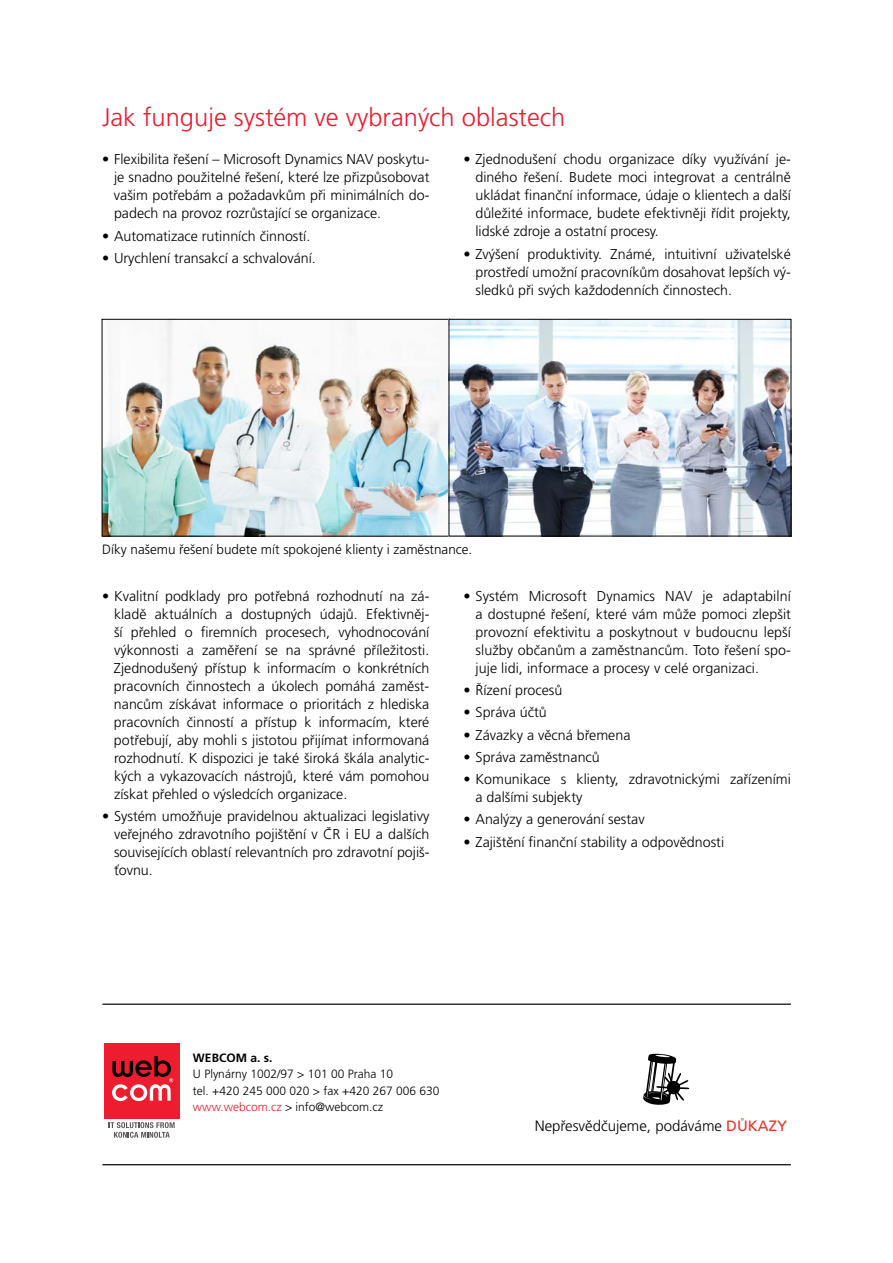
<style>
.page{position:relative;width:893px;height:1263px;background:#fff}
.page>*{position:absolute;margin:0;border:0;box-sizing:border-box;transform-origin:0 0}
.t1{font:300 25.5px "Frutiger CE";color:#ed1c2e}
.t2{font:300 15px "Frutiger CE";color:#000}
.t3{font:300 14.25px/18px "Frutiger CE";color:#000;text-align:justify}
.t4{font:300 13.5px "Frutiger CE";color:#000}
.t5{font:300 12px/16.5px "Frutiger CE";color:#000}
.t6{font:700 12px "Frutiger CE";color:#000}
.s1{color:#ed1c2e}
.s2{font-weight:400;color:#ee3124}
</style>
<div class="page">
<img style="left:104px;top:321px;width:685px;height:213px">
<div style="left:102px;top:319px;width:347px;height:217px;border:1px solid #000"></div>
<div style="left:449px;top:319px;width:342px;height:217px;border:1px solid #000"></div>
<svg style="left:643px;top:1054px;width:46px;height:51px"></svg>
<hr style="left:102px;top:1164px;width:689px;height:1px;background:#000">
<hr style="left:102px;top:1003px;width:689px;height:2px;background:#000">
<div style="left:104px;top:1042px;width:76px;height:76px;background:#ed1c2e"></div>
<svg style="left:112px;top:1056px;width:61px;height:45px"></svg>
<svg style="left:109px;top:1122px;width:66px;height:16px"></svg>
<h1 class="t1" style="left:102px;top:103px;width:465px">Jak funguje systém ve vybraných oblastech</h1>
<p class="t3" style="left:114px;top:150px;width:317px;text-indent:-12px">• Flexibilita řešení – Microsoft Dynamics NAV poskytu&shy;je snadno použitelné řešení, které lze přizpůsobovat vašim potřebám a požadavkům při minimálních do&shy;padech na provoz rozrůstající se organizace.</p>
<p class="t3" style="left:102px;top:227px;width:210px">• Automatizace rutinních činností.</p>
<p class="t3" style="left:102px;top:249px;width:215px">• Urychlení transakcí a schvalování.</p>
<p class="t3" style="left:475px;top:150px;width:317px;text-indent:-12px">• Zjednodušení chodu organizace díky využívání je&shy;diného řešení. Budete moci integrovat a centrálně ukládat finanční informace, údaje o klientech a další důležité informace, budete efektivněji řídit projekty, lidské zdroje a ostatní procesy.</p>
<p class="t3" style="left:475px;top:244px;width:317px;text-indent:-12px">• Zvýšení produktivity. Známé, intuitivní uživatelské prostředí umožní pracovníkům dosahovat lepších vý&shy;sledků při svých každodenních činnostech.</p>
<p class="t4" style="left:102px;top:542px;width:372px">Díky našemu řešení budete mít spokojené klienty i zaměstnance.</p>
<p class="t3" style="left:114px;top:587px;width:317px;text-indent:-12px">• Kvalitní podklady pro potřebná rozhodnutí na zá&shy;kladě aktuálních a dostupných údajů. Efektivněj&shy;ší přehled o firemních procesech, vyhodnocování výkonnosti a zaměření se na správné příležitosti.<br>Zjednodušený přístup k informacím o konkrétních pracovních činnostech a úkolech pomáhá zaměst&shy;nancům získávat informace o prioritách z hlediska pracovních činností a přístup k informacím, které potřebují, aby mohli s jistotou přijímat informovaná rozhodnutí. K dispozici je také široká škála analytic&shy;kých a vykazovacích nástrojů, které vám pomohou získat přehled o výsledcích organizace.</p>
<p class="t3" style="left:114px;top:807px;width:317px;text-indent:-12px">• Systém umožňuje pravidelnou aktualizaci legislativy veřejného zdravotního pojištění v ČR i EU a dalších souvisejících oblastí relevantních pro zdravotní pojiš&shy;ťovnu.</p>
<p class="t3" style="left:475px;top:587px;width:317px;text-indent:-12px">• Systém Microsoft Dynamics NAV je adaptabilní a dostupné řešení, které vám může pomoci zlepšit provozní efektivitu a poskytnout v budoucnu lepší služby občanům a zaměstnancům. Toto řešení spo&shy;juje lidi, informace a procesy v celé organizaci.</p>
<p class="t3" style="left:464px;top:681px;width:100px">• Řízení procesů</p>
<p class="t3" style="left:464px;top:703px;width:85px">• Správa účtů</p>
<p class="t3" style="left:464px;top:726px;width:168px">• Závazky a věcná břemena</p>
<p class="t3" style="left:464px;top:748px;width:138px">• Správa zaměstnanců</p>
<p class="t3" style="left:476px;top:770px;width:317px;text-indent:-12px">• Komunikace s klienty, zdravotnickými zařízeními a dalšími subjekty</p>
<p class="t3" style="left:464px;top:810px;width:183px">• Analýzy a generování sestav</p>
<p class="t3" style="left:464px;top:833px;width:262px">• Zajištění finanční stability a odpovědnosti</p>
<p class="t6" style="left:193px;top:1050px;width:81px">WEBCOM a. s.</p>
<p class="t5" style="left:193px;top:1065px;width:248px">U Plynárny 1002/97 &gt; 101 00 Praha 10<br>tel. +420 245 000 020 &gt; fax +420 267 006 630 <span class="s1">www.webcom.cz</span> &gt; info@webcom.cz</p>
<p class="t2" style="left:535px;top:1117px;width:254px">Nepřesvědčujeme, podáváme <span class="s2">DŮKAZY</span></p>
</div>
